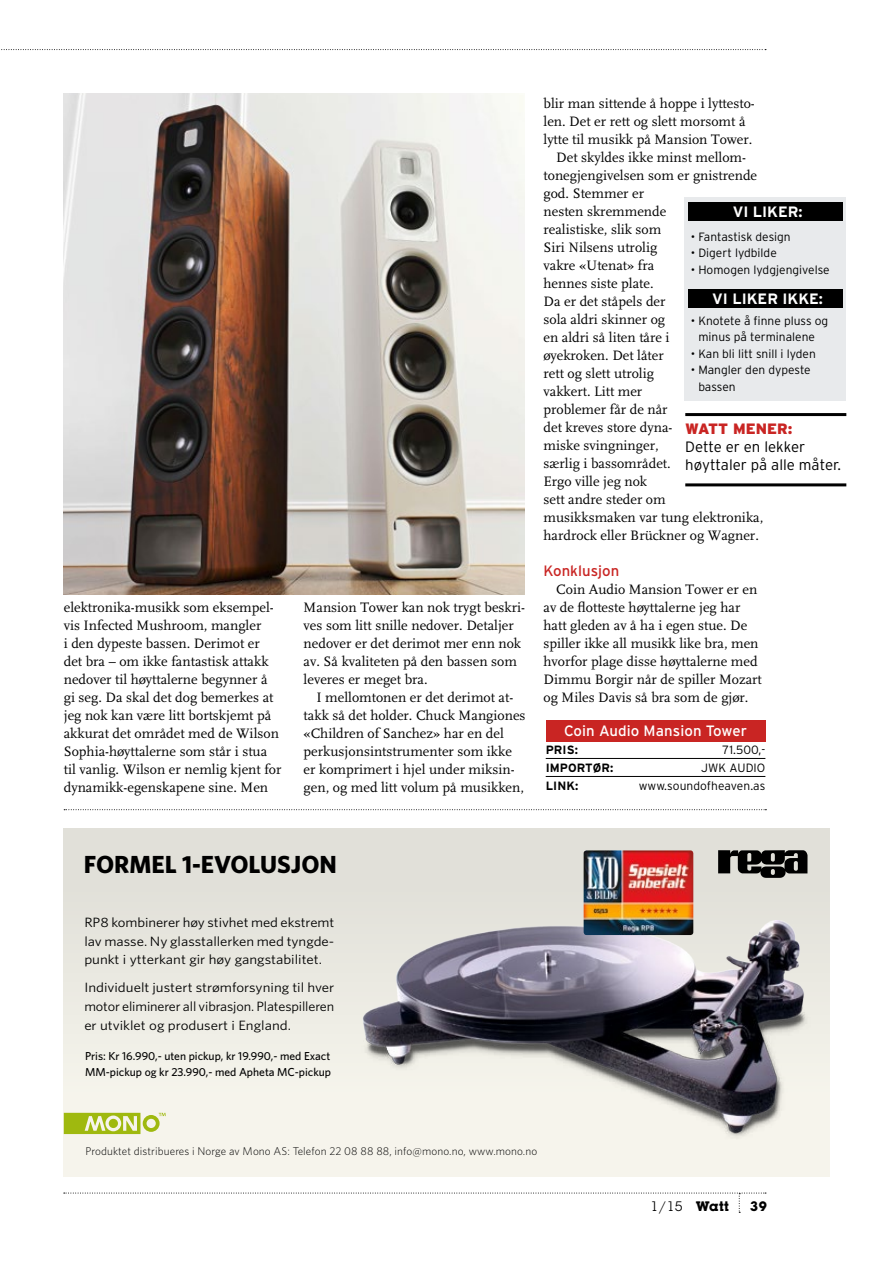
<style>
.page{position:relative;width:893px;height:1263px;background:#fff}
.page>*{position:absolute;margin:0;border:0;box-sizing:border-box;transform-origin:0 0}
.t1{font:700 24.75px "Whitney";color:#000}
.t2{font:300 15px/18px "Interstate";color:#000}
.t3{font:15px "Interstate";letter-spacing:.005em;color:#fff}
.t4{font:700 15px "Interstate";color:#fff}
.t5{font:900 15px "Interstate";color:#c92523}
.t6{font:15px "Interstate";color:#c92523}
.t7{font:14.25px/18px "Scala LF";color:#000}
.t8{font:13.5px/18.8px "Whitney";color:#000;text-align:justify;scale:1.1 1}
.t9{font:13.5px/18.8px "Whitney";color:#000;text-align:justify;scale:1.09 1}
.t10{font:13.5px "Lubalin Graph Std";color:#000}
.t11{font:700 13.5px "Lubalin Graph Std";color:#000}
.t12{font:300 12px/16.5px "Interstate";color:#000;text-align:center}
.t13{font:700 12px "Interstate";letter-spacing:.005em;color:#000}
.t14{font:500 11.55px/15.8px "Whitney";color:#000}
.t15{font:300 11.25px "Whitney";letter-spacing:.01em;color:#000}
.s1{font-weight:700}
</style>
<div class="page">
<img style="left:64px;top:94px;width:460px;height:500px">
<svg style="left:64px;top:809px;width:702px;height:1px"></svg>
<div style="left:64px;top:828px;width:765px;height:349px;background:#eae9e1"></div>
<svg style="left:718px;top:850px;width:90px;height:28px"></svg>
<img style="left:361px;top:920px;width:449px;height:221px">
<img style="left:584px;top:850px;width:109px;height:85px">
<svg style="left:64px;top:1113px;width:102px;height:21px"></svg>
<div style="left:684px;top:197px;width:162px;height:203px;background:#e8eaec"></div>
<div style="left:688px;top:290px;width:155px;height:18px;background:#000"></div>
<div style="left:688px;top:203px;width:155px;height:18px;background:#000"></div>
<hr style="left:685px;top:413px;width:161px;height:3px;background:#000">
<hr style="left:685px;top:483px;width:161px;height:3px;background:#000">
<svg style="left:1px;top:49px;width:765px;height:1px"></svg>
<svg style="left:64px;top:1193px;width:702px;height:20px"></svg>
<div style="left:546px;top:720px;width:219px;height:21px;background:#c92523"></div>
<hr style="left:546px;top:758px;width:219px;height:1px;background:#000">
<hr style="left:546px;top:776px;width:219px;height:1px;background:#000">
<p class="t7" style="left:64px;top:599px;width:219px">elektronika-musikk som eksempel&shy;vis Infected Mushroom, mangler<br>i den dypeste bassen. Derimot er det bra – om ikke fantastisk attakk nedover til høyttalerne begynner å gi seg. Da skal det dog bemerkes at jeg nok kan være litt bortskjemt på akkurat det området med de Wilson Sophia-høyttalerne som står i stua til vanlig. Wilson er nemlig kjent for dynamikk-egenskapene sine. Men</p>
<p class="t7" style="left:304px;top:599px;width:223px">Mansion Tower kan nok trygt beskri&shy;ves som litt snille nedover. Detaljer nedover er det derimot mer enn nok av. Så kvaliteten på den bassen som leveres er meget bra.</p>
<p class="t7" style="left:304px;top:689px;width:223px;text-indent:13px">I mellomtonen er det derimot at&shy;takk så det holder. Chuck Mangiones «Children of Sanchez» har en del perkusjonsintstrumenter som ikke er komprimert i hjel under miksin&shy;gen, og med litt volum på musikken,</p>
<p class="t7" style="left:543px;top:95px;width:213px">blir man sittende å hoppe i lyttesto-</p>
<p class="t7" style="left:543px;top:113px;width:203px">len. Det er rett og slett morsomt å</p>
<p class="t7" style="left:543px;top:131px;width:210px">lytte til musikk på Mansion Tower.</p>
<p class="t7" style="left:556px;top:149px;width:191px">Det skyldes ikke minst mellom-</p>
<p class="t7" style="left:543px;top:167px;width:215px">tonegjengivelsen som er gnistrende</p>
<p class="t7" style="left:543px;top:185px;width:102px">god. Stemmer er</p>
<p class="t7" style="left:543px;top:203px;width:124px">nesten skremmende</p>
<p class="t7" style="left:543px;top:221px;width:119px">realistiske, slik som</p>
<p class="t7" style="left:543px;top:239px;width:115px">Siri Nilsens utrolig</p>
<p class="t7" style="left:543px;top:257px;width:112px">vakre «Utenat» fra</p>
<p class="t7" style="left:543px;top:275px;width:112px">hennes siste plate.</p>
<p class="t7" style="left:543px;top:293px;width:123px">Da er det ståpels der</p>
<p class="t7" style="left:543px;top:311px;width:123px">sola aldri skinner og</p>
<p class="t7" style="left:543px;top:329px;width:128px">en aldri så liten tåre i</p>
<p class="t7" style="left:543px;top:347px;width:122px">øyekroken. Det låter</p>
<p class="t7" style="left:543px;top:365px;width:112px">rett og slett utrolig</p>
<p class="t7" style="left:543px;top:383px;width:100px">vakkert. Litt mer</p>
<p class="t7" style="left:543px;top:401px;width:126px">problemer får de når</p>
<p class="t7" style="left:543px;top:419px;width:130px">det kreves store dyna-</p>
<p class="t7" style="left:543px;top:437px;width:117px">miske svingninger,</p>
<p class="t7" style="left:543px;top:455px;width:129px">særlig i bassområdet.</p>
<p class="t7" style="left:543px;top:473px;width:105px">Ergo ville jeg nok</p>
<p class="t7" style="left:543px;top:491px;width:124px">sett andre steder om</p>
<p class="t7" style="left:543px;top:509px;width:221px">musikksmaken var tung elektronika,</p>
<p class="t7" style="left:543px;top:527px;width:217px">hardrock eller Brückner og Wagner.</p>
<p class="t6" style="left:543px;top:562px;width:77px">Konklusjon</p>
<p class="t7" style="left:543px;top:581px;width:220px;text-indent:13px">Coin Audio Mansion Tower er en av de flotteste høyttalerne jeg har hatt gleden av å ha i egen stue. De spiller ikke all musikk like bra, men hvorfor plage disse høyttalerne med Dimmu Borgir når de spiller Mozart og Miles Davis så bra som de gjør.</p>
<p class="t4" style="left:733px;top:203px;width:71px">VI LIKER:</p>
<p class="t12" style="left:691px;top:228px;width:101px">• Fantastisk design</p>
<p class="t12" style="left:691px;top:244px;width:87px">• Digert lydbilde</p>
<p class="t12" style="left:691px;top:261px;width:140px">• Homogen lydgjengivelse</p>
<p class="t12" style="left:691px;top:312px;width:139px">• Knotete å finne pluss og minus på terminalene</p>
<p class="t12" style="left:691px;top:345px;width:126px">• Kan bli litt snill i lyden</p>
<p class="t12" style="left:698px;top:361px;width:114px;text-align:left;text-indent:-8px">• Mangler den dypeste bassen</p>
<p class="t5" style="left:685px;top:420px;width:60px">Watt MENE</p>
<p class="t5" style="left:777px;top:420px;width:17px">R:</p>
<p class="t2" style="left:685px;top:438px;width:157px">Dette er en lekker høyttaler på alle måter.</p>
<p class="t4" style="left:712px;top:290px;width:112px">VI LIKER IKKE:</p>
<p class="t3" style="left:564px;top:723px;width:185px">Coin Audio Mansion Tower</p>
<p class="t13" style="left:546px;top:743px;width:34px">PRIS:</p>
<p class="t12" style="left:723px;top:741px;width:44px">71.500,-</p>
<p class="t13" style="left:546px;top:761px;width:69px">I MPORTØR:</p>
<p class="t12" style="left:701px;top:759px;width:64px">JWK AUDIO</p>
<p class="t13" style="left:546px;top:779px;width:34px">LINK:</p>
<p class="t12" style="left:639px;top:777px;width:128px">www.soundofheaven.as</p>
<h1 class="t1" style="left:84px;top:847px;width:255px">FORMEL 1-EVOLUSJON</h1>
<p class="t9" style="left:84px;top:912px;width:231px">RP8 kombinerer høy stivhet med ekstremt lav masse. Ny glasstallerken med tyngde&shy;punkt i ytterkant gir høy gangstabilitet.</p>
<p class="t8" style="left:84px;top:978px;width:229px">Individuelt justert strømforsyning til hver motor eliminerer all vibrasjon. Platespilleren er utviklet og produsert i England.</p>
<p class="t14" style="left:85px;top:1048px;width:248px">Pris: Kr 16.990,- uten pickup, kr 19.990,- med Exact<br>MM-pickup og kr 23.990,- med Apheta MC-pickup</p>
<p class="t15" style="left:85px;top:1144px;width:453px">Produktet distribueres i Norge av Mono AS: Telefon 22 08 88 88, info@mono.no, www.mono.no</p>
<p class="t10" style="left:650px;top:1198px;width:80px">1/15 <span class="s1">Watt</span></p>
<p class="t11" style="left:750px;top:1198px;width:18px">39</p>
</div>
